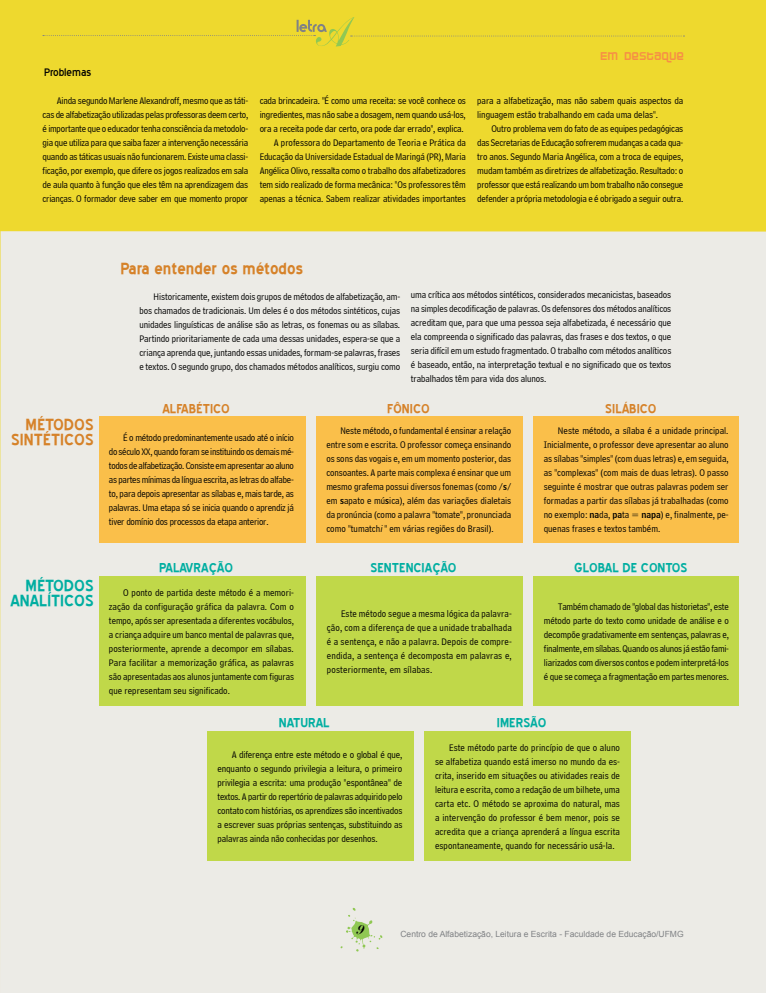
<style>
.page{position:relative;width:766px;height:993px;background:#fff}
.page>*{position:absolute;margin:0;border:0;box-sizing:border-box;transform-origin:0 0}
.t1{font:700 20px/15px "Blue Highway";color:#d68229;text-align:right}
.t2{font:700 20px/15px "Blue Highway";color:#00aea1;text-align:right}
.t3{font:700 16px "Blue Highway";color:#00aea1}
.t4{font:700 16px "Blue Highway";color:#d68229}
.t5{font:16px "Arenski";color:#000}
.t6{font:13.8px "Blue Highway";color:#000}
.t7{font:12px "Blackjack";color:#f78e45}
.t8{font:10px/14px "Bell Centennial BT Address";letter-spacing:-.01em;color:#000;text-align:justify}
.t9{font:8.5px "Arial";color:#808285}
.s1{font-family:"Bell Centennial BT Name And Number";font-size:9px}
.s2{font-style:italic}
</style>
<div class="page">
<div style="left:0;top:0;width:765px;height:992px;background:#eed92e"></div>
<div style="left:0;top:231px;width:765px;height:761px;background:#ecebe6"></div>
<div style="left:533px;top:416px;width:206px;height:126px;background:#fabf4a"></div>
<div style="left:99px;top:416px;width:206px;height:126px;background:#fabf4a"></div>
<div style="left:316px;top:416px;width:206px;height:126px;background:#fabf4a"></div>
<div style="left:99px;top:576px;width:206px;height:129px;background:#c0d849"></div>
<div style="left:316px;top:576px;width:206px;height:129px;background:#c0d849"></div>
<div style="left:533px;top:576px;width:206px;height:129px;background:#c0d849"></div>
<div style="left:207px;top:731px;width:206px;height:129px;background:#c0d849"></div>
<div style="left:424px;top:731px;width:206px;height:129px;background:#c0d849"></div>
<svg style="left:43px;top:17px;width:641px;height:29px"></svg>
<svg style="left:340px;top:907px;width:42px;height:44px;background:#e7e9de"></svg>
<img style="left:353px;top:922px;width:17px;height:18px">
<h3 class="t6" style="left:44px;top:66px;width:48px">Problemas</h3>
<p class="t8" style="left:43px;top:94px;width:207px;text-indent:14px">Ainda segundo Marlene Alexandroff, mesmo que as táti&shy;cas de alfabetização utilizadas pelas professoras deem certo, é importante que o educador tenha consciência da metodolo&shy;gia que utiliza para que saiba fazer a intervenção necessária quando as táticas usuais não funcionarem. Existe uma classi&shy;ficação, por exemplo, que difere os jogos realizados em sala de aula quanto à função que eles têm na aprendizagem das crianças. O formador deve saber em que momento propor</p>
<p class="t7" style="left:599px;top:48px;width:85px">EM DESTAQUE</p>
<p class="t8" style="left:259px;top:94px;width:208px;text-align:right">cada brincadeira. "É como uma receita: se você conhece os ingredientes, mas não sabe a dosagem, nem quando usá-los, ora a receita pode dar certo, ora pode dar errado", explica.<br>A professora do Departamento de Teoria e Prática da Educação da Universidade Estadual de Maringá (PR), Maria Angélica Olivo, ressalta como o trabalho dos alfabetizadores tem sido realizado de forma mecânica: "Os professores têm apenas a técnica. Sabem realizar atividades importantes</p>
<p class="t8" style="left:477px;top:94px;width:207px">para a alfabetização, mas não sabem quais aspectos da linguagem estão trabalhando em cada uma delas".</p>
<p class="t8" style="left:477px;top:122px;width:207px;text-indent:14px">Outro problema vem do fato de as equipes pedagógicas das Secretarias de Educação sofrerem mudanças a cada qua&shy;tro anos. Segundo Maria Angélica, com a troca de equipes, mudam também as diretrizes de alfabetização. Resultado: o professor que está realizando um bom trabalho não consegue defender a própria metodologia e é obrigado a seguir outra.</p>
<h1 class="t1" style="left:120px;top:261px;width:184px">Para entender os métodos</h1>
<p class="t8" style="left:139px;top:289px;width:262px;text-indent:14px">Historicamente, existem dois grupos de métodos de alfabetização, am&shy;bos chamados de tradicionais. Um deles é o dos métodos sintéticos, cujas unidades linguísticas de análise são as letras, os fonemas ou as sílabas.<br>Partindo prioritariamente de cada uma dessas unidades, espera-se que a criança aprenda que, juntando essas unidades, formam-se palavras, frases e textos. O segundo grupo, dos chamados métodos analíticos, surgiu como</p>
<p class="t8" style="left:411px;top:287px;width:262px">uma crítica aos métodos sintéticos, considerados mecanicistas, baseados na simples decodificação de palavras. Os defensores dos métodos analíticos acreditam que, para que uma pessoa seja alfabetizada, é necessário que ela compreenda o significado das palavras, das frases e dos textos, o que seria difícil em um estudo fragmentado. O trabalho com métodos analíticos é baseado, então, na interpretação textual e no significado que os textos trabalhados têm para vida dos alunos.</p>
<h1 class="t1" style="left:11px;top:417px;width:84px">MÉTODOS<br>SINTÉTICOS</h1>
<h1 class="t2" style="left:10px;top:578px;width:85px">MÉTODOS<br>ANALÍTICOS</h1>
<h2 class="t4" style="left:162px;top:401px;width:69px">ALFABÉTICO</h2>
<p class="t8" style="left:109px;top:430px;width:186px;text-indent:14px">É o método predominantemente usado até o início do século XX, quando foram se instituindo os demais mé&shy;todos de alfabetização. Consiste em apresentar ao aluno as partes mínimas da língua escrita, as letras do alfabe&shy;to, para depois apresentar as sílabas e, mais tarde, as palavras. Uma etapa só se inicia quando o aprendiz já tiver domínio dos processos da etapa anterior.</p>
<h2 class="t3" style="left:159px;top:560px;width:75px">PALAVRAÇÃO</h2>
<p class="t8" style="left:109px;top:585px;width:186px;text-indent:14px">O ponto de partida deste método é a memori&shy;zação da configuração gráfica da palavra. Com o tempo, após ser apresentada a diferentes vocábulos, a criança adquire um banco mental de palavras que, posteriormente, aprende a decompor em sílabas.<br>Para facilitar a memorização gráfica, as palavras são apresentadas aos alunos juntamente com figuras que representam seu significado.</p>
<h2 class="t4" style="left:387px;top:401px;width:44px">FÔNICO</h2>
<h2 class="t4" style="left:605px;top:401px;width:53px">SILÁBICO</h2>
<p class="t8" style="left:326px;top:423px;width:186px;text-indent:14px">Neste método, o fundamental é ensinar a relação entre som e escrita. O professor começa ensinando os sons das vogais e, em um momento posterior, das consoantes. A parte mais complexa é ensinar que um mesmo grafema possui diversos fonemas (como /<span class="s1">s</span>/ em <span class="s1">s</span>apato e mú<span class="s1">s</span>ica), além das variações dialetais da pronúncia (como a palavra "tomate", pronunciada como "tumatch<span class="s2">i</span>" em várias regiões do Brasil).</p>
<p class="t8" style="left:543px;top:423px;width:186px;text-indent:14px">Neste método, a sílaba é a unidade principal.<br>Inicialmente, o professor deve apresentar ao aluno as sílabas "simples" (com duas letras) e, em seguida, as "complexas" (com mais de duas letras). O passo seguinte é mostrar que outras palavras podem ser formadas a partir das sílabas já trabalhadas (como no exemplo: <span class="s1">na</span>da, <span class="s1">pa</span>ta = <span class="s1">napa</span>) e, finalmente, pe&shy;quenas frases e textos também.</p>
<h2 class="t3" style="left:370px;top:560px;width:88px">SENTENCIAÇÃO</h2>
<p class="t8" style="left:327px;top:606px;width:186px;text-indent:14px">Este método segue a mesma lógica da palavra&shy;ção, com a diferença de que a unidade trabalhada é a sentença, e não a palavra. Depois de compre&shy;endida, a sentença é decomposta em palavras e, posteriormente, em sílabas.</p>
<h2 class="t3" style="left:574px;top:560px;width:115px">GLOBAL DE CONTOS</h2>
<p class="t8" style="left:544px;top:599px;width:186px;text-indent:14px">Também chamado de "global das historietas", este método parte do texto como unidade de análise e o decompõe gradativamente em sentenças, palavras e, finalmente, em sílabas. Quando os alunos já estão fami&shy;liarizados com diversos contos e podem interpretá-los é que se começa a fragmentação em partes menores.</p>
<h2 class="t3" style="left:279px;top:715px;width:52px">NATURAL</h2>
<h2 class="t3" style="left:496px;top:715px;width:51px">IMERSÃO</h2>
<p class="t8" style="left:217px;top:747px;width:186px;text-indent:14px">A diferença entre este método e o global é que, enquanto o segundo privilegia a leitura, o primeiro privilegia a escrita: uma produção "espontânea" de textos. A partir do repertório de palavras adquirido pelo contato com histórias, os aprendizes são incentivados a escrever suas próprias sentenças, substituindo as palavras ainda não conhecidas por desenhos.</p>
<p class="t8" style="left:435px;top:740px;width:186px;text-indent:14px">Este método parte do princípio de que o aluno se alfabetiza quando está imerso no mundo da es&shy;crita, inserido em situações ou atividades reais de leitura e escrita, como a redação de um bilhete, uma carta etc. O método se aproxima do natural, mas a intervenção do professor é bem menor, pois se acredita que a criança aprenderá a língua escrita espontaneamente, quando for necessário usá-la.</p>
<h2 class="t5" style="left:354px;top:919px;width:10px">9</h2>
<p class="t9" style="left:400px;top:928px;width:284px">Centro de Alfabetização, Leitura e Escrita - Faculdade de Educação/UFMG</p>
</div>
